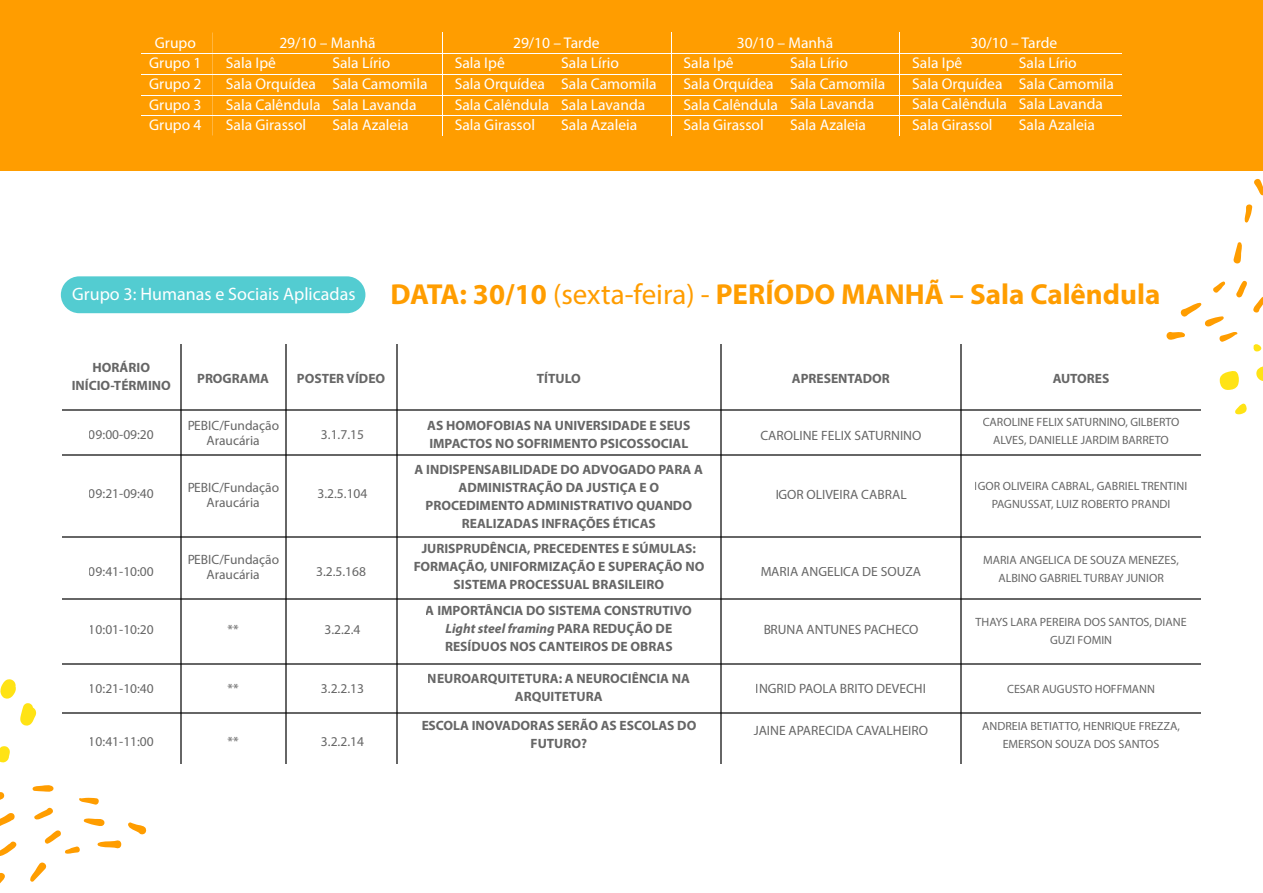
<style>
.page{position:relative;width:1263px;height:893px;background:#fff}
.page>*{position:absolute;margin:0;border:0;box-sizing:border-box;transform-origin:0 0}
.t1{font:700 28.95px "Myriad Pro";color:#ff9d00}
.t2{font:18px "Myriad Pro";color:#fff}
.t3{font:15.6px/20.7px "Myriad Pro";color:#fff}
.t4{font:700 13.5px/18px "Myriad Pro";color:#666;text-align:center}
.t5{font:13.5px/15px "Myriad Pro";color:#666;text-align:center}
.t6{font:12px/18px "Myriad Pro";color:#666;text-align:center}
.s1{font-weight:400}
.s2{font-style:italic}
</style>
<div class="page">
<div style="left:0;top:0;width:1263px;height:170px;background:#ff9d00"></div>
<hr style="left:141px;top:53px;width:981px;height:1px;background:#fff">
<hr style="left:141px;top:74px;width:981px;height:1px;background:#fff">
<hr style="left:141px;top:95px;width:981px;height:1px;background:#fff">
<hr style="left:141px;top:115px;width:981px;height:1px;background:#fff">
<hr style="left:442px;top:32px;width:1px;height:103px;background:#fff">
<hr style="left:671px;top:32px;width:1px;height:103px;background:#fff">
<hr style="left:899px;top:32px;width:1px;height:103px;background:#fff">
<svg style="left:0;top:813px;width:15px;height:13px"></svg>
<svg style="left:0;top:792px;width:5px;height:8px"></svg>
<svg style="left:30px;top:862px;width:17px;height:20px"></svg>
<svg style="left:0;top:872px;width:5px;height:12px"></svg>
<svg style="left:0;top:841px;width:17px;height:15px"></svg>
<svg style="left:32px;top:785px;width:114px;height:69px"></svg>
<svg style="left:1233px;top:242px;width:9px;height:22px"></svg>
<svg style="left:1244px;top:204px;width:8px;height:19px"></svg>
<svg style="left:1254px;top:178px;width:9px;height:17px"></svg>
<svg style="left:1220px;top:371px;width:19px;height:19px"></svg>
<svg style="left:1256px;top:366px;width:7px;height:15px"></svg>
<svg style="left:1235px;top:403px;width:12px;height:12px"></svg>
<svg style="left:1166px;top:280px;width:97px;height:72px"></svg>
<svg style="left:0;top:679px;width:36px;height:47px"></svg>
<svg style="left:0;top:746px;width:10px;height:17px"></svg>
<div style="left:61px;top:276px;width:304px;height:37px;background:#53ccd1;border-radius:18px"></div>
<hr style="left:180px;top:344px;width:1px;height:420px;background:#666">
<hr style="left:285px;top:344px;width:1px;height:420px;background:#666">
<hr style="left:396px;top:344px;width:2px;height:420px;background:#666">
<hr style="left:720px;top:344px;width:2px;height:420px;background:#666">
<hr style="left:960px;top:344px;width:2px;height:420px;background:#666">
<hr style="left:62px;top:410px;width:1138px;height:1px;background:#666">
<hr style="left:62px;top:454px;width:1138px;height:1px;background:#666">
<hr style="left:62px;top:598px;width:1138px;height:2px;background:#666">
<hr style="left:62px;top:663px;width:1138px;height:2px;background:#666">
<hr style="left:62px;top:536px;width:1138px;height:1px;background:#666">
<hr style="left:62px;top:712px;width:1138px;height:2px;background:#666">
<p class="t3" style="left:149px;top:32px;width:54px;text-align:center">Grupo<br>Grupo 1<br>Grupo 2<br>Grupo 3<br>Grupo 4</p>
<p class="t3" style="left:279px;top:32px;width:98px">29/10 – Manhã</p>
<p class="t3" style="left:226px;top:52px;width:96px">Sala Ipê<br>Sala Orquídea<br>Sala Calêndula<br>Sala Girassol</p>
<p class="t3" style="left:332px;top:52px;width:97px">Sala Lírio<br>Sala Camomila<br>Sala Lavanda<br>Sala Azaleia</p>
<p class="t3" style="left:513px;top:32px;width:88px">29/10 – Tarde</p>
<p class="t3" style="left:455px;top:52px;width:96px">Sala Ipê<br>Sala Orquídea<br>Sala Calêndula<br>Sala Girassol</p>
<p class="t3" style="left:561px;top:52px;width:97px">Sala Lírio<br>Sala Camomila<br>Sala Lavanda<br>Sala Azaleia</p>
<p class="t3" style="left:737px;top:32px;width:98px">30/10 – Manhã</p>
<p class="t3" style="left:683px;top:52px;width:96px">Sala Ipê<br>Sala Orquídea<br>Sala Calêndula<br>Sala Girassol</p>
<p class="t3" style="left:790px;top:52px;width:97px">Sala Lírio<br>Sala Camomila<br>Sala Lavanda<br>Sala Azaleia</p>
<p class="t3" style="left:971px;top:32px;width:88px">30/10 – Tarde</p>
<p class="t3" style="left:912px;top:52px;width:96px">Sala Ipê<br>Sala Orquídea<br>Sala Calêndula<br>Sala Girassol</p>
<p class="t3" style="left:1019px;top:52px;width:97px">Sala Lírio<br>Sala Camomila<br>Sala Lavanda<br>Sala Azaleia</p>
<h2 class="t2" style="left:72px;top:283px;width:285px">Grupo 3: Humanas e Sociais Aplicadas</h2>
<h1 class="t1" style="left:390px;top:276px;width:771px">DATA: 30/10 <span class="s1">(sexta-feira) -</span> PERÍODO MANHÃ – Sala Calêndula</h1>
<p class="t4" style="left:72px;top:358px;width:101px">HORÁRIO<br>INÍCIO-TÉRMINO</p>
<p class="t4" style="left:197px;top:369px;width:73px">PROGRAMA</p>
<p class="t4" style="left:297px;top:369px;width:90px">POSTER VÍDEO</p>
<p class="t4" style="left:537px;top:369px;width:45px">TÍTULO</p>
<p class="t4" style="left:792px;top:369px;width:100px">APRESENTADOR</p>
<p class="t4" style="left:1053px;top:369px;width:58px">AUTORES</p>
<p class="t6" style="left:982px;top:412px;width:198px">CAROLINE FELIX SATURNINO, GILBERTO<br>ALVES, DANIELLE JARDIM BARRETO</p>
<p class="t5" style="left:89px;top:427px;width:67px">09:00-09:20</p>
<p class="t5" style="left:187px;top:418px;width:93px">PEBIC/Fundação<br>Araucária</p>
<p class="t5" style="left:187px;top:480px;width:93px">PEBIC/Fundação<br>Araucária</p>
<p class="t5" style="left:321px;top:427px;width:45px">3.1.7.15</p>
<p class="t4" style="left:427px;top:416px;width:265px;text-align:left">AS HOMOFOBIAS NA UNIVERSIDADE E SEUS<br>IMPACTOS NO SOFRIMENTO PSICOSSOCIAL</p>
<p class="t5" style="left:760px;top:428px;width:162px">CAROLINE FELIX SATURNINO</p>
<p class="t4" style="left:415px;top:460px;width:290px">A INDISPENSABILIDADE DO ADVOGADO PARA A ADMINISTRAÇÃO DA JUSTIÇA E O PROCEDIMENTO ADMINISTRATIVO QUANDO REALIZADAS INFRAÇÕES ÉTICAS</p>
<p class="t5" style="left:775px;top:487px;width:133px">IGOR OLIVEIRA CABRAL</p>
<p class="t6" style="left:975px;top:477px;width:214px">IGOR OLIVEIRA CABRAL, GABRIEL TRENTINI<br>PAGNUSSAT, LUIZ ROBERTO PRANDI</p>
<p class="t5" style="left:89px;top:486px;width:67px">09:21-09:40</p>
<p class="t5" style="left:317px;top:486px;width:51px">3.2.5.104</p>
<p class="t5" style="left:187px;top:552px;width:93px">PEBIC/Fundação<br>Araucária</p>
<p class="t5" style="left:89px;top:564px;width:67px">09:41-10:00</p>
<p class="t5" style="left:316px;top:564px;width:51px">3.2.5.168</p>
<p class="t5" style="left:89px;top:622px;width:67px">10:01-10:20</p>
<p class="t5" style="left:227px;top:622px;width:13px">**</p>
<p class="t5" style="left:324px;top:622px;width:38px">3.2.2.4</p>
<p class="t4" style="left:413px;top:539px;width:293px">JURISPRUDÊNCIA, PRECEDENTES E SÚMULAS:<br>FORMAÇÃO, UNIFORMIZAÇÃO E SUPERAÇÃO NO<br>SISTEMA PROCESSUAL BRASILEIRO</p>
<p class="t4" style="left:426px;top:601px;width:268px">A IMPORTÂNCIA DO SISTEMA CONSTRUTIVO<br><span class="s2">Light steel framing</span> PARA REDUÇÃO DE<br>RESÍDUOS NOS CANTEIROS DE OBRAS</p>
<p class="t5" style="left:761px;top:564px;width:162px">MARIA ANGELICA DE SOUZA</p>
<p class="t6" style="left:983px;top:551px;width:197px">MARIA ANGELICA DE SOUZA MENEZES,<br>ALBINO GABRIEL TURBAY JUNIOR</p>
<p class="t5" style="left:763px;top:622px;width:157px">BRUNA ANTUNES PACHECO</p>
<p class="t6" style="left:975px;top:613px;width:213px">THAYS LARA PEREIRA DOS SANTOS, DIANE<br>GUZI FOMIN</p>
<p class="t5" style="left:89px;top:680px;width:67px">10:21-10:40</p>
<p class="t5" style="left:227px;top:680px;width:13px">**</p>
<p class="t5" style="left:321px;top:680px;width:45px">3.2.2.13</p>
<p class="t4" style="left:428px;top:669px;width:264px">NEUROARQUITETURA: A NEUROCIÊNCIA NA<br>ARQUITETURA</p>
<p class="t5" style="left:756px;top:681px;width:172px">INGRID PAOLA BRITO DEVECHI</p>
<p class="t6" style="left:1007px;top:680px;width:150px">CESAR AUGUSTO HOFFMANN</p>
<p class="t5" style="left:89px;top:734px;width:67px">10:41-11:00</p>
<p class="t5" style="left:227px;top:734px;width:13px">**</p>
<p class="t5" style="left:321px;top:734px;width:45px">3.2.2.14</p>
<p class="t4" style="left:421px;top:716px;width:277px">ESCOLA INOVADORAS SERÃO AS ESCOLAS DO<br>FUTURO?</p>
<p class="t5" style="left:754px;top:722px;width:176px">JAINE APARECIDA CAVALHEIRO</p>
<p class="t6" style="left:982px;top:717px;width:199px">ANDREIA BETIATTO, HENRIQUE FREZZA,<br>EMERSON SOUZA DOS SANTOS</p>
</div>
